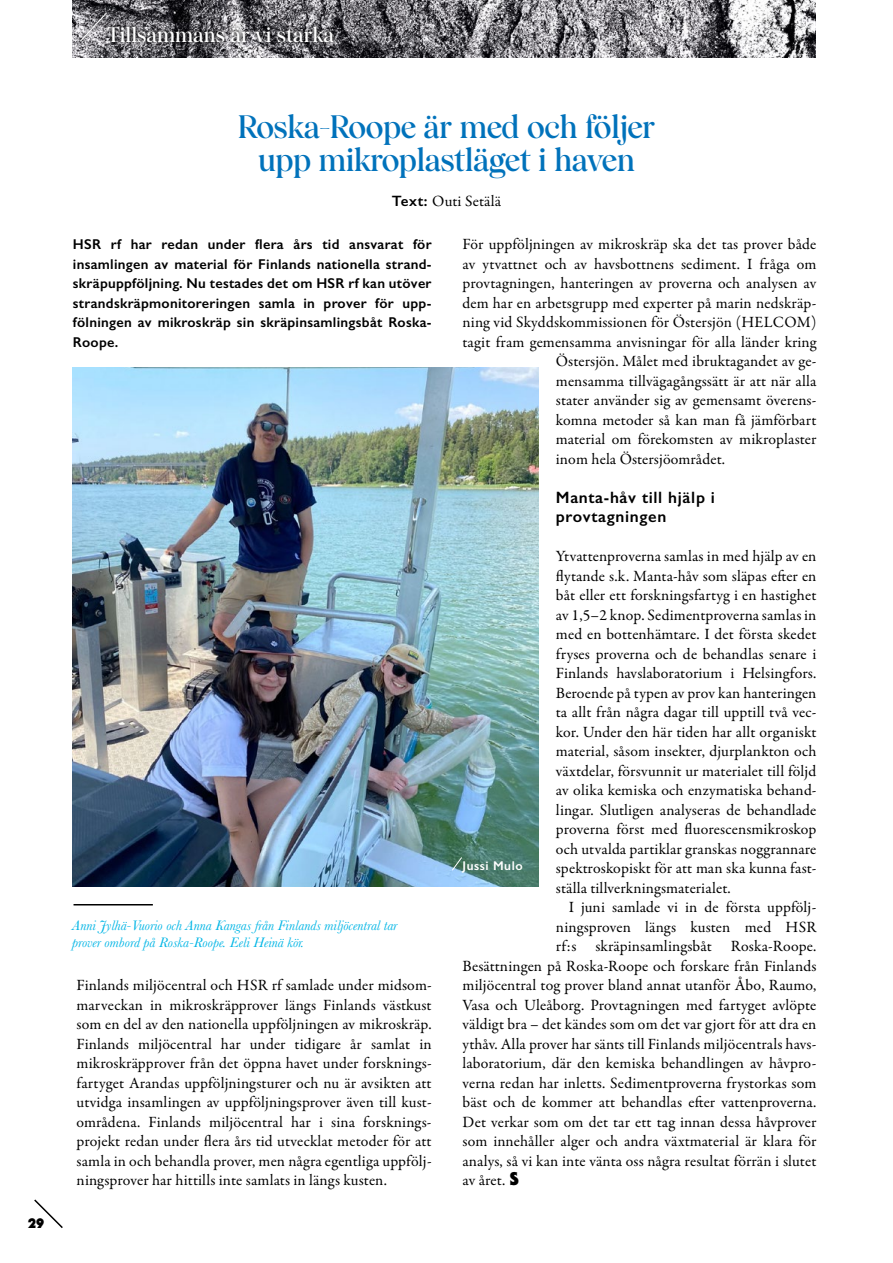
<style>
.page{position:relative;width:893px;height:1263px;background:#fff}
.page>*{position:absolute;margin:0;border:0;box-sizing:border-box;transform-origin:0 0}
.t1{font:600 31.5px/33px "Wulkan Display";letter-spacing:-.02em;color:#0072bb;text-align:center}
.t2{font:600 20.4px "Wulkan Display";color:#fff}
.t3{font:600 16.5px/19.5px "Gill Sans";letter-spacing:.04em;color:#000}
.t4{font:15.75px/19.5px "Garamond Premr Pro";letter-spacing:.005em;color:#000;text-align:justify}
.t5{font:600 14.25px/19.5px "Gill Sans";letter-spacing:.02em;color:#000;text-align:justify}
.t6{font:italic 14.25px/17.1px "Baskerville";color:#00b5e5}
.t7{font:900 13.5px "Serif Gothic Std";color:#000}
.t8{font:600 12.75px "Gill Sans";letter-spacing:.04em;color:#fff}
.s1{font-family:"Gill Sans";font-weight:600;font-size:15px}
.s2{font-family:"Serif Gothic Std";font-weight:900;font-size:18px}
</style>
<div class="page">
<img style="left:72px;top:368px;width:467px;height:519px">
<svg style="left:451px;top:856px;width:12px;height:15px"></svg>
<hr style="left:74px;top:904px;width:79px;height:1px;background:#000">
<img style="left:72px;top:0;width:744px;height:58px">
<svg style="left:76px;top:9px;width:262px;height:37px"></svg>
<svg style="left:79px;top:11px;width:29px;height:32px"></svg>
<svg style="left:34px;top:1199px;width:29px;height:29px"></svg>
<p class="t2" style="left:107px;top:22px;width:229px">Tillsammans är vi starka</p>
<p class="t7" style="left:28px;top:1214px;width:18px">29</p>
<h1 class="t1" style="left:238px;top:112px;width:419px">Roska-Roope är med och följer upp mikroplastläget i haven</h1>
<p class="t4" style="left:392px;top:192px;width:111px"><span class="s1">Text:</span> Outi Setälä</p>
<p class="t4" style="left:462px;top:235px;width:355px">För uppföljningen av mikroskräp ska det tas prover både</p>
<p class="t4" style="left:462px;top:254px;width:355px">av ytvattnet och av havsbottnens sediment. I fråga om</p>
<p class="t4" style="left:462px;top:274px;width:355px">provtagningen, hanteringen av proverna och analysen av</p>
<p class="t4" style="left:462px;top:293px;width:355px">dem har en arbetsgrupp med experter på marin nedskräp-</p>
<p class="t4" style="left:462px;top:313px;width:355px">ning vid Skyddskommissionen för Östersjön (HELCOM)</p>
<p class="t4" style="left:462px;top:332px;width:355px">tagit fram gemensamma anvisningar för alla länder kring</p>
<p class="t4" style="left:556px;top:352px;width:262px">Östersjön. Målet med ibruktagandet av ge-</p>
<p class="t4" style="left:556px;top:371px;width:262px">mensamma tillvägagångssätt är att när alla</p>
<p class="t4" style="left:556px;top:391px;width:262px">stater använder sig av gemensamt överens-</p>
<p class="t4" style="left:556px;top:410px;width:262px">komna metoder så kan man få jämförbart</p>
<p class="t4" style="left:556px;top:430px;width:262px">material om förekomsten av mikroplaster</p>
<p class="t4" style="left:556px;top:449px;width:171px">inom hela Östersjöområdet.</p>
<p class="t3" style="left:556px;top:487px;width:161px">Manta-håv till hjälp i provtagningen</p>
<p class="t4" style="left:556px;top:547px;width:262px">Ytvattenproverna samlas in med hjälp av en flytande s.k. Manta-håv som släpas efter en båt eller ett forskningsfartyg i en hastighet av 1,5–2 knop. Sedimentproverna samlas in med en bottenhämtare. I det första skedet fryses proverna och de behandlas senare i Finlands havslaboratorium i Helsingfors.<br>Beroende på typen av prov kan hanteringen ta allt från några dagar till upptill två vec&shy;kor. Under den här tiden har allt organiskt material, såsom insekter, djurplankton och växtdelar, försvunnit ur materialet till följd av olika kemiska och enzymatiska behand&shy;lingar. Slutligen analyseras de behandlade proverna först med fluorescensmikroskop och utvalda partiklar granskas noggrannare spektroskopiskt för att man ska kunna fast&shy;ställa tillverkningsmaterialet.</p>
<p class="t4" style="left:569px;top:898px;width:249px">I juni samlade vi in de första uppfölj-</p>
<p class="t4" style="left:556px;top:917px;width:262px">ningsproven längs kusten med HSR</p>
<p class="t4" style="left:556px;top:937px;width:262px">rf:s skräpinsamlingsbåt Roska-Roope.</p>
<p class="t4" style="left:462px;top:956px;width:355px">Besättningen på Roska-Roope och forskare från Finlands</p>
<p class="t4" style="left:462px;top:976px;width:355px">miljöcentral tog prover bland annat utanför Åbo, Raumo,</p>
<p class="t4" style="left:462px;top:995px;width:355px">Vasa och Uleåborg. Provtagningen med fartyget avlöpte</p>
<p class="t4" style="left:462px;top:1015px;width:355px">väldigt bra – det kändes som om det var gjort för att dra en</p>
<p class="t4" style="left:462px;top:1034px;width:355px">ythåv. Alla prover har sänts till Finlands miljöcentrals havs-</p>
<p class="t4" style="left:462px;top:1054px;width:355px">laboratorium, där den kemiska behandlingen av håvpro-</p>
<p class="t4" style="left:462px;top:1073px;width:355px">verna redan har inletts. Sedimentproverna frystorkas som</p>
<p class="t4" style="left:462px;top:1093px;width:355px">bäst och de kommer att behandlas efter vattenproverna.</p>
<p class="t4" style="left:462px;top:1112px;width:355px">Det verkar som om det tar ett tag innan dessa håvprover</p>
<p class="t4" style="left:462px;top:1132px;width:355px">som innehåller alger och andra växtmaterial är klara för</p>
<p class="t4" style="left:462px;top:1151px;width:355px">analys, så vi kan inte vänta oss några resultat förrän i slutet</p>
<p class="t4" style="left:462px;top:1171px;width:58px">av året. <span class="s2">S</span></p>
<p class="t5" style="left:73px;top:234px;width:360px">HSR rf har redan under flera års tid ansvarat för insamlingen av material för Finlands nationella strand&shy;skräpuppföljning. Nu testades det om HSR rf kan utöver strandskräpmonitoreringen samla in prover för upp&shy;fölningen av mikroskräp sin skräpinsamlingsbåt Roska-Roope.</p>
<p class="t8" style="left:462px;top:858px;width:62px">Jussi Mulo</p>
<p class="t6" style="left:72px;top:917px;width:327px">Anni Jylhä-Vuorio och Anna Kangas från Finlands miljöcentral tar prover ombord på Roska-Roope. Eeli Heinä kör.</p>
<p class="t4" style="left:77px;top:976px;width:357px">Finlands miljöcentral och HSR rf samlade under midsom&shy;marveckan in mikroskräpprover längs Finlands västkust som en del av den nationella uppföljningen av mikroskräp.<br>Finlands miljöcentral har under tidigare år samlat in mikroskräpprover från det öppna havet under forsknings&shy;fartyget Arandas uppföljningsturer och nu är avsikten att utvidga insamlingen av uppföljningsprover även till kust&shy;områdena. Finlands miljöcentral har i sina forsknings&shy;projekt redan under flera års tid utvecklat metoder för att samla in och behandla prover, men några egentliga uppfölj&shy;ningsprover har hittills inte samlats in längs kusten.</p>
</div>
